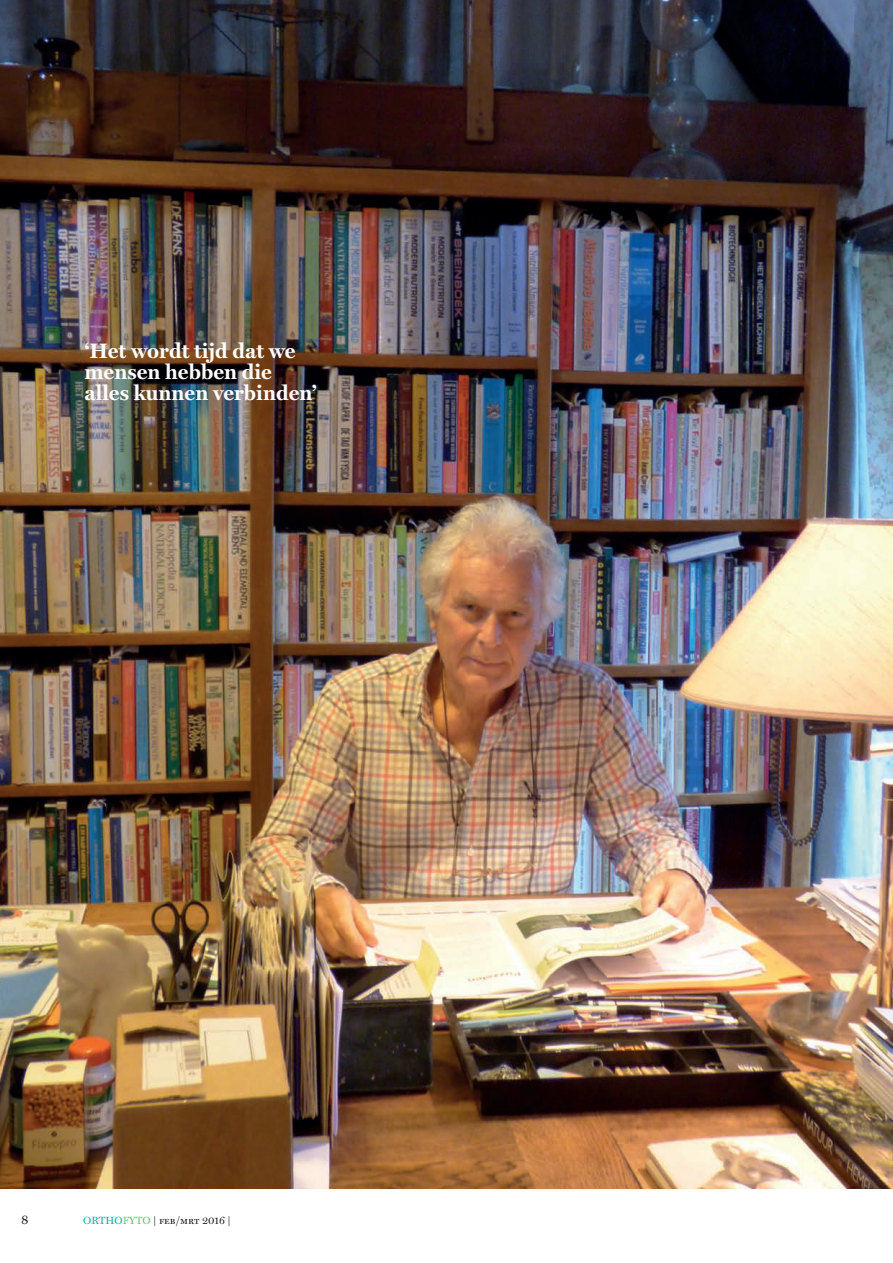
<style>
.page{position:relative;width:893px;height:1263px;background:#fff}
.page>*{position:absolute;margin:0;border:0;box-sizing:border-box;transform-origin:0 0}
.t1{font:700 21px/21px "Miller Text";color:#fff}
.t2{font:13.5px "Miller Text";color:#231f20}
.t3{font:10.5px "Miller Display SC";color:#231f20}
.s1{font-family:"Miller Text";color:#13b0a3}
.s2{font-family:"Miller Text";color:#6ec277}
.s3{font-family:"Miller Text"}
</style>
<div class="page">
<img style="left:0;top:0;width:893px;height:1188px">
<p class="t1" style="left:85px;top:340px;width:234px">‘Het wordt tijd dat we mensen hebben die alles kunnen verbinden’</p>
<p class="t2" style="left:21px;top:1211px;width:9px">8</p>
<p class="t3" style="left:83px;top:1214px;width:149px"><span class="s1">ORTHO</span><span class="s2">FYTO</span> <span class="s3">|</span> feb/mrt 2016 <span class="s3">|</span></p>
</div>
